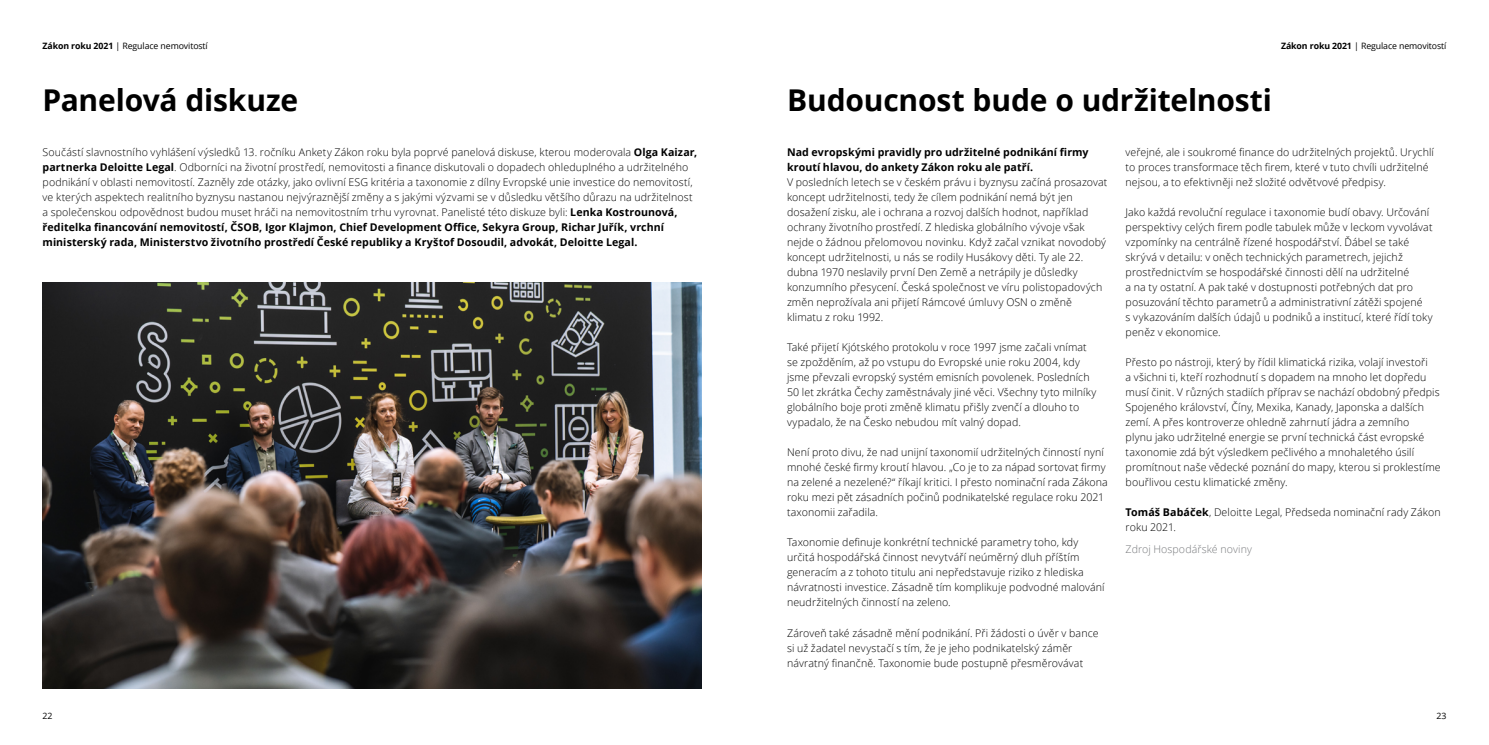
<style>
.page{position:relative;width:1489px;height:745px;background:#fff}
.page>*{position:absolute;margin:0;border:0;box-sizing:border-box;transform-origin:0 0}
.t1{font:700 30px "Open Sans";letter-spacing:-.005em;color:#000}
.t2{font:300 10.62px/15px "Open Sans";letter-spacing:.01em;color:#000}
.t3{font:700 10.62px/15px "Open Sans";letter-spacing:.005em;color:#000}
.t4{font:300 10.62px "Open Sans";letter-spacing:.005em;color:#77797c}
.t5{font:8.75px "Open Sans";letter-spacing:-.01em;color:#000}
.s1{font-weight:700}
</style>
<div class="page">
<img style="left:43px;top:283px;width:659px;height:405px">
<p class="t5" style="left:43px;top:40px;width:167px"><span class="s1">Zákon roku 2021</span> | Regulace nemovitostí</p>
<p class="t5" style="left:1280px;top:40px;width:167px"><span class="s1">Zákon roku 2021</span> | Regulace nemovitostí</p>
<h1 class="t1" style="left:43px;top:78px;width:257px">Panelová diskuze</h1>
<h1 class="t1" style="left:787px;top:78px;width:486px">Budoucnost bude o udržitelnosti</h1>
<p class="t2" style="left:43px;top:144px;width:656px">Součástí slavnostního vyhlášení výsledků 13. ročníku Ankety Zákon roku byla poprvé panelová diskuse, kterou moderovala <span class="s1">Olga Kaizar, partnerka Deloitte Legal</span>. Odborníci na životní prostředí, nemovitosti a finance diskutovali o dopadech ohleduplného a udržitelného podnikání v oblasti nemovitostí. Zazněly zde otázky, jako ovlivní ESG kritéria a taxonomie z dílny Evropské unie investice do nemovitostí, ve kterých aspektech realitního byznysu nastanou nejvýraznější změny a s jakými výzvami se v důsledku většího důrazu na udržitelnost a společenskou odpovědnost budou muset hráči na nemovitostním trhu vyrovnat. Panelisté této diskuze byli: <span class="s1">Lenka Kostrounová, ředitelka financování nemovitostí, ČSOB, Igor Klajmon, Chief Development Office, Sekyra Group, Richar Juřík, vrchní ministerský rada, Ministerstvo životního prostředí České republiky a Kryštof Dosoudil, advokát, Deloitte Legal.</span></p>
<p class="t3" style="left:787px;top:144px;width:303px">Nad evropskými pravidly pro udržitelné podnikání firmy kroutí hlavou, do ankety Zákon roku ale patří.</p>
<p class="t2" style="left:1125px;top:144px;width:310px">veřejné, ale i soukromé finance do udržitelných projektů. Urychlí to proces transformace těch firem, které v tuto chvíli udržitelné nejsou, a to efektivněji než složité odvětvové předpisy.</p>
<p class="t2" style="left:1125px;top:204px;width:308px">Jako každá revoluční regulace i taxonomie budí obavy. Určování perspektivy celých firem podle tabulek může v leckom vyvolávat vzpomínky na centrálně řízené hospodářství. Ďábel se také skrývá v detailu: v oněch technických parametrech, jejichž prostřednictvím se hospodářské činnosti dělí na udržitelné<br>a na ty ostatní. A pak také v dostupnosti potřebných dat pro posuzování těchto parametrů a administrativní zátěži spojené<br>s vykazováním dalších údajů u podniků a institucí, které řídí toky peněz v ekonomice.</p>
<p class="t2" style="left:1125px;top:354px;width:316px">Přesto po nástroji, který by řídil klimatická rizika, volají investoři<br>a všichni ti, kteří rozhodnutí s dopadem na mnoho let dopředu musí činit. V různých stadiích příprav se nachází obdobný předpis Spojeného království, Číny, Mexika, Kanady, Japonska a dalších zemí. A přes kontroverze ohledně zahrnutí jádra a zemního<br>plynu jako udržitelné energie se první technická část evropské taxonomie zdá být výsledkem pečlivého a mnohaletého úsilí promítnout naše vědecké poznání do mapy, kterou si proklestíme bouřlivou cestu klimatické změny.</p>
<p class="t2" style="left:1125px;top:504px;width:316px"><span class="s1">Tomáš Babáček</span>, Deloitte Legal, Předseda nominační rady Zákon roku 2021.</p>
<p class="t4" style="left:1125px;top:542px;width:128px">Zdroj Hospodářské noviny</p>
<p class="t2" style="left:787px;top:174px;width:322px">V posledních letech se v českém právu i byznysu začíná prosazovat koncept udržitelnosti, tedy že cílem podnikání nemá být jen dosažení zisku, ale i ochrana a rozvoj dalších hodnot, například ochrany životního prostředí. Z hlediska globálního vývoje však nejde o žádnou přelomovou novinku. Když začal vznikat novodobý koncept udržitelnosti, u nás se rodily Husákovy děti. Ty ale 22. dubna 1970 neslavily první Den Země a netrápily je důsledky konzumního přesycení. Česká společnost ve víru polistopadových změn neprožívala ani přijetí Rámcové úmluvy OSN o změně klimatu z roku 1992.</p>
<p class="t2" style="left:787px;top:339px;width:311px">Také přijetí Kjótského protokolu v roce 1997 jsme začali vnímat se zpožděním, až po vstupu do Evropské unie roku 2004, kdy jsme převzali evropský systém emisních povolenek. Posledních 50 let zkrátka Čechy zaměstnávaly jiné věci. Všechny tyto milníky globálního boje proti změně klimatu přišly zvenčí a dlouho to vypadalo, že na Česko nebudou mít valný dopad.</p>
<p class="t2" style="left:787px;top:444px;width:322px">Není proto divu, že nad unijní taxonomií udržitelných činností nyní mnohé české firmy kroutí hlavou. „Co je to za nápad sortovat firmy na zelené a nezelené?“ říkají kritici. I přesto nominační rada Zákona roku mezi pět zásadních počinů podnikatelské regulace roku 2021 taxonomii zařadila.</p>
<p class="t2" style="left:787px;top:534px;width:319px">Taxonomie definuje konkrétní technické parametry toho, kdy určitá hospodářská činnost nevytváří neúměrný dluh příštím generacím a z tohoto titulu ani nepředstavuje riziko z hlediska návratnosti investice. Zásadně tím komplikuje podvodné malování neudržitelných činností na zeleno.</p>
<p class="t2" style="left:787px;top:624px;width:313px">Zároveň také zásadně mění podnikání. Při žádosti o úvěr v bance si už žadatel nevystačí s tím, že je jeho podnikatelský záměr návratný finančně. Taxonomie bude postupně přesměrovávat</p>
<p class="t5" style="left:43px;top:709px;width:11px">22</p>
<p class="t5" style="left:1436px;top:709px;width:11px">23</p>
</div>
